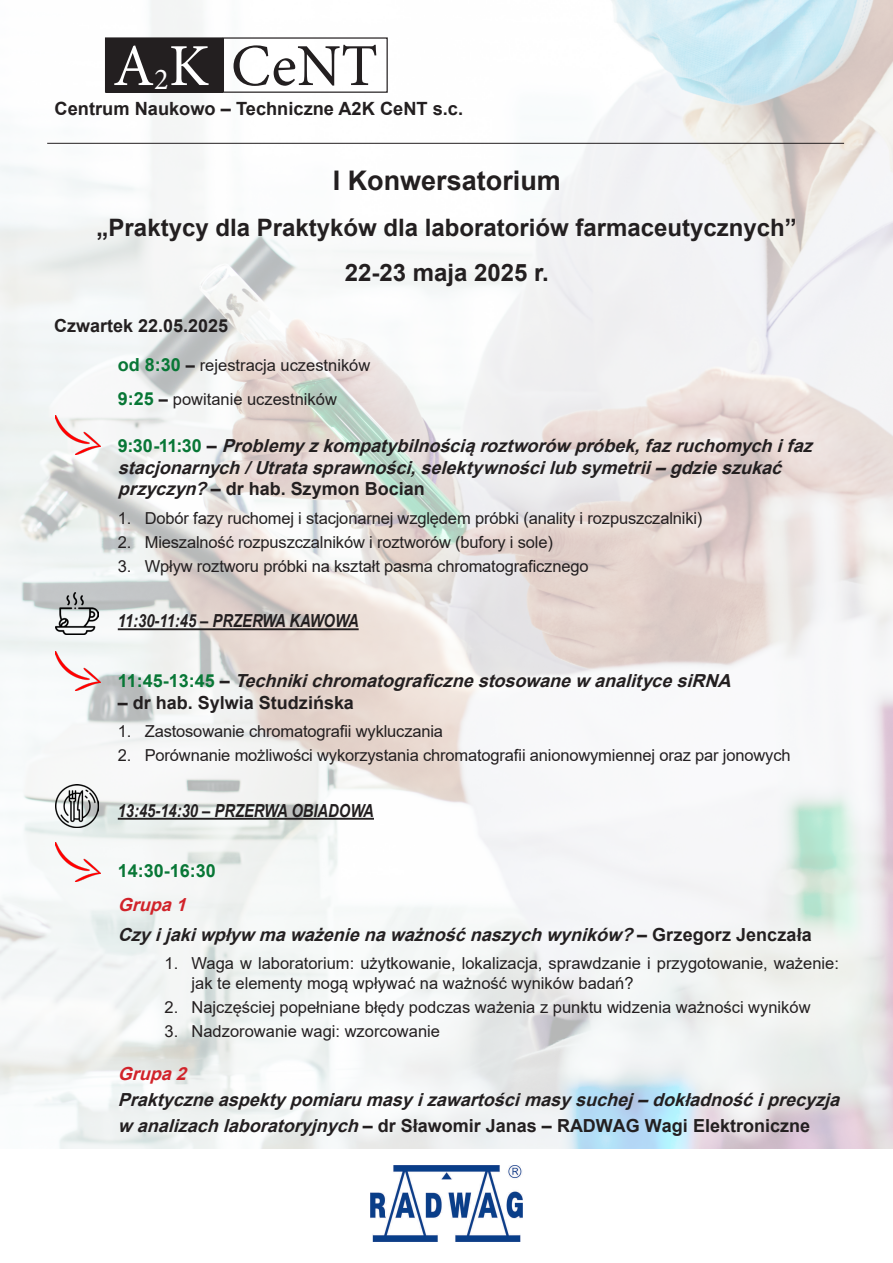
<style>
.page{position:relative;width:893px;height:1263px;background:#fff}
.page>*{position:absolute;margin:0;border:0;box-sizing:border-box;transform-origin:0 0}
.t1{font:59.55px "Minion Pro";color:#231f20}
.t2{font:700 27px "Arial";color:#231f20}
.t3{font:700 24px "Arial";color:#231f20}
.t4{font:700 18.3px "Arial";color:#231f20}
.t5{font:italic 700 18px/21.6px "Arial";color:#231f20}
.t6{font:italic 700 18px "Arial Narrow";color:#231f20}
.t7{font:700 18px "Arial";color:#231f20}
.t8{font:700 18px "Arial";color:#087736}
.t9{font:italic 700 18px "Arial";color:#d1232a}
.t10{font:16.5px/19.8px "Arial";letter-spacing:-.01em;color:#231f20}
.s1{color:#fff}
.s2{font-size:30.45px;color:#fff}
.s3{font-weight:700;font-size:18px;color:#087736}
.s4{font-weight:700}
.s5{font-style:normal;color:#087736}
.s6{font-style:normal}
.s7{color:#d1232a}
</style>
<div class="page">
<img style="left:0;top:0;width:893px;height:1148px">
<div style="left:106px;top:38px;width:116px;height:54px;background:#231f20"></div>
<div style="left:105px;top:37px;width:118px;height:56px;border:1px solid #231f20"></div>
<div style="left:223px;top:37px;width:165px;height:56px;border:1px solid #231f20"></div>
<hr style="left:47px;top:143px;width:797px;height:1px;background:#231f20">
<hr style="left:118px;top:628px;width:241px;height:2px;background:#231f20">
<hr style="left:118px;top:818px;width:256px;height:2px;background:#231f20">
<img style="left:56px;top:784px;width:42px;height:43px">
<img style="left:56px;top:415px;width:44px;height:39px">
<img style="left:56px;top:651px;width:44px;height:39px">
<img style="left:56px;top:842px;width:44px;height:39px">
<img style="left:56px;top:592px;width:42px;height:43px">
<img style="left:370px;top:1165px;width:153px;height:77px">
<p class="t1" style="left:113px;top:26px;width:266px"><span class="s1">A</span><span class="s2">2</span><span class="s1">K</span> CeNT</p>
<p class="t4" style="left:55px;top:96px;width:410px">Centrum Naukowo – Techniczne A2K CeNT s.c.</p>
<p class="t2" style="left:333px;top:161px;width:230px">I Konwersatorium</p>
<p class="t3" style="left:97px;top:210px;width:702px">„Praktycy dla Praktyków dla laboratoriów farmaceutycznych”</p>
<p class="t3" style="left:345px;top:256px;width:206px">22-23 maja 2025 r.</p>
<p class="t7" style="left:54px;top:313px;width:176px">Czwartek 22.05.2025</p>
<p class="t10" style="left:118px;top:355px;width:254px"><span class="s3">od 8:30</span> <span class="s4">–</span> rejestracja uczestników</p>
<p class="t10" style="left:118px;top:389px;width:221px"><span class="s3">9:25</span> <span class="s4">–</span> powitanie uczestników</p>
<p class="t5" style="left:118px;top:435px;width:703px"><span class="s5">9 : 3 0 - 1 1 : 3 0</span> <span class="s6">–</span> Problemyz kompatybilnościąroztworów próbek,fazruchomychi faz stacjonarnych/Utratasprawności,selektywnościlubsymetrii–gdzieszukać przyczyn?<span class="s6">– dr hab. Szymon Bocian</span></p>
<p class="t10" style="left:118px;top:508px;width:586px">1. Dobór fazy ruchomej i stacjonarnej względem próbki (anality i rozpuszczalniki)</p>
<p class="t10" style="left:118px;top:532px;width:437px">2. Mieszalność rozpuszczalników i roztworów (bufory i sole)</p>
<p class="t10" style="left:118px;top:556px;width:472px">3. Wpływ roztworu próbki na kształt pasma chromatograficznego</p>
<p class="t6" style="left:118px;top:607px;width:242px">11:30-11:45 – PRZERWA KAWOWA</p>
<p class="t5" style="left:118px;top:670px;width:621px"><span class="s5">1 1 : 4 5 - 1 3 : 4 5</span> <span class="s6">–</span> Technikichromatograficznestosowanew analitycesiRNA</p>
<p class="t7" style="left:118px;top:690px;width:238px">– dr hab. Sylwia Studzińska</p>
<p class="t10" style="left:118px;top:721px;width:327px">1. Zastosowanie chromatografii wykluczania</p>
<p class="t10" style="left:118px;top:745px;width:674px">2. Porównanie możliwości wykorzystania chromatografii anionowymiennej oraz par jonowych</p>
<p class="t6" style="left:118px;top:797px;width:258px">13:45-14:30 – PRZERWA OBIADOWA</p>
<p class="t8" style="left:118px;top:858px;width:100px">14:30-16:30</p>
<p class="t9" style="left:118px;top:892px;width:76px">Grupa1</p>
<p class="t5" style="left:118px;top:924px;width:696px">Czyi jakiwpływ maważenienaważnośćnaszychwyników?<span class="s6">– G r z e g o r z J e n c z a ł a</span></p>
<p class="t10" style="left:192px;top:954px;width:649px;text-indent:-27px">1. Waga w laboratorium: użytkowanie, lokalizacja, sprawdzanie i przygotowanie, ważenie: jak te elementy mogą wpływać na ważność wyników badań?</p>
<p class="t10" style="left:165px;top:997px;width:647px">2. Najczęściej popełniane błędy podczas ważenia z punktu widzenia ważności wyników</p>
<p class="t10" style="left:165px;top:1021px;width:277px">3. Nadzorowanie wagi: wzorcowanie</p>
<p class="t5" style="left:118px;top:1061px;width:730px;line-height:25.8px"><span class="s7">Grupa2<br></span>Praktyczneaspektypomiarumasyizawartościmasysuchej –dokładnośćiprecyzja w analizachlaboratoryjnych<span class="s6">– dr Sławomir Janas – RADWAG Wagi Elektroniczne</span></p>
</div>
